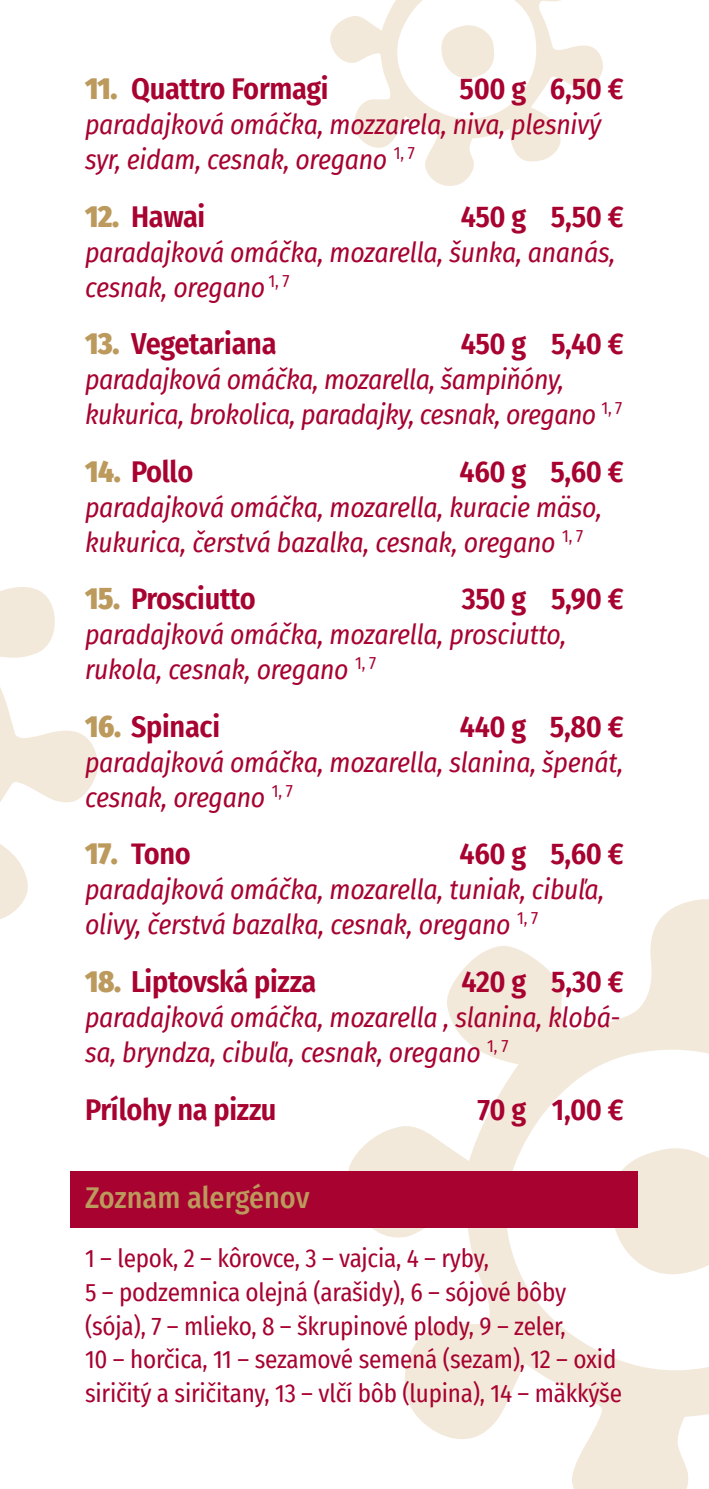
<style>
.page{position:relative;width:709px;height:1489px;background:#fff}
.page>*{position:absolute;margin:0;border:0;box-sizing:border-box;transform-origin:0 0}
.t1{font:600 30px "Fira Sans Condensed";letter-spacing:-.01em;color:#a70230}
.t2{font:500 30px "Fira Sans Condensed";letter-spacing:-.005em;color:#bc995c}
.t3{font:italic 27.5px/35px "Fira Sans Condensed";letter-spacing:-.01em;color:#a70230}
.t4{font:25px/33.8px "Fira Sans Condensed";letter-spacing:-.01em;color:#a70230}
.s1{font-weight:900;color:#bc995c}
</style>
<div class="page">
<svg style="left:0;top:587px;width:98px;height:332px"></svg>
<svg style="left:330px;top:0;width:273px;height:186px"></svg>
<svg style="left:345px;top:899px;width:364px;height:589px"></svg>
<div style="left:71px;top:1170px;width:567px;height:57px;background:#a70230"></div>
<p class="t1" style="left:85px;top:64px;width:245px"><span class="s1">11.</span> Quattro Formagi</p>
<p class="t1" style="left:459px;top:64px;width:166px">500 g 6,50 €</p>
<p class="t3" style="left:85px;top:106px;width:518px">paradajková omáčka, mozzarela, niva, plesnivý syr, eidam, cesnak, oregano <sup>1,</sup> <sup>7</sup></p>
<p class="t1" style="left:85px;top:191px;width:122px"><span class="s1">12.</span> Hawai</p>
<p class="t1" style="left:461px;top:191px;width:165px">450 g 5,50 €</p>
<p class="t3" style="left:85px;top:234px;width:532px">paradajková omáčka, mozarella, šunka, ananás, cesnak, oregano <sup>1,</sup> <sup>7</sup></p>
<p class="t1" style="left:85px;top:319px;width:193px"><span class="s1">13.</span> Vegetariana</p>
<p class="t1" style="left:461px;top:319px;width:165px">450 g 5,40 €</p>
<p class="t3" style="left:85px;top:361px;width:538px">paradajková omáčka, mozarella, šampiňóny, kukurica, brokolica, paradajky, cesnak, oregano <sup>1,</sup> <sup>7</sup></p>
<p class="t1" style="left:85px;top:446px;width:110px"><span class="s1">14.</span> Pollo</p>
<p class="t1" style="left:459px;top:446px;width:166px">460 g 5,60 €</p>
<p class="t3" style="left:85px;top:489px;width:518px">paradajková omáčka, mozarella, kuracie mäso, kukurica, čerstvá bazalka, cesnak, oregano <sup>1,</sup> <sup>7</sup></p>
<p class="t1" style="left:85px;top:574px;width:172px"><span class="s1">15.</span> Prosciutto</p>
<p class="t1" style="left:461px;top:574px;width:164px">350 g 5,90 €</p>
<p class="t3" style="left:85px;top:616px;width:483px">paradajková omáčka, mozarella, prosciutto, rukola, cesnak, oregano <sup>1,</sup> <sup>7</sup></p>
<p class="t1" style="left:85px;top:701px;width:136px"><span class="s1">16.</span> Spinaci</p>
<p class="t1" style="left:460px;top:701px;width:166px">440 g 5,80 €</p>
<p class="t3" style="left:85px;top:744px;width:540px">paradajková omáčka, mozarella, slanina, špenát, cesnak, oregano <sup>1,</sup> <sup>7</sup></p>
<p class="t1" style="left:85px;top:829px;width:107px"><span class="s1">17.</span> Tono</p>
<p class="t1" style="left:459px;top:829px;width:166px">460 g 5,60 €</p>
<p class="t3" style="left:85px;top:871px;width:521px">paradajková omáčka, mozarella, tuniak, cibuľa, olivy, čerstvá bazalka, cesnak, oregano <sup>1,</sup> <sup>7</sup></p>
<p class="t1" style="left:85px;top:956px;width:233px"><span class="s1">18.</span> Liptovská pizza</p>
<p class="t1" style="left:461px;top:956px;width:164px">420 g 5,30 €</p>
<p class="t3" style="left:85px;top:999px;width:537px">paradajková omáčka, mozarella , slanina, klobá&shy;sa, bryndza, cibuľa, cesnak, oregano <sup>1,</sup> <sup>7</sup></p>
<p class="t1" style="left:85px;top:1084px;width:193px">Prílohy na pizzu</p>
<p class="t1" style="left:477px;top:1084px;width:148px">70 g 1,00 €</p>
<p class="t2" style="left:85px;top:1172px;width:226px">Zoznam alergénov</p>
<p class="t4" style="left:85px;top:1240px;width:538px">1 – lepok, 2 – kôrovce, 3 – vajcia, 4 – ryby,<br>5 – podzemnica olejná (arašidy), 6 – sójové bôby (sója), 7 – mlieko, 8 – škrupinové plody, 9 – zeler,<br>10 – horčica, 11 – sezamové semená (sezam), 12 – oxid siričitý a siričitany, 13 – vlčí bôb (lupina), 14 – mäkkýše</p>
</div>
